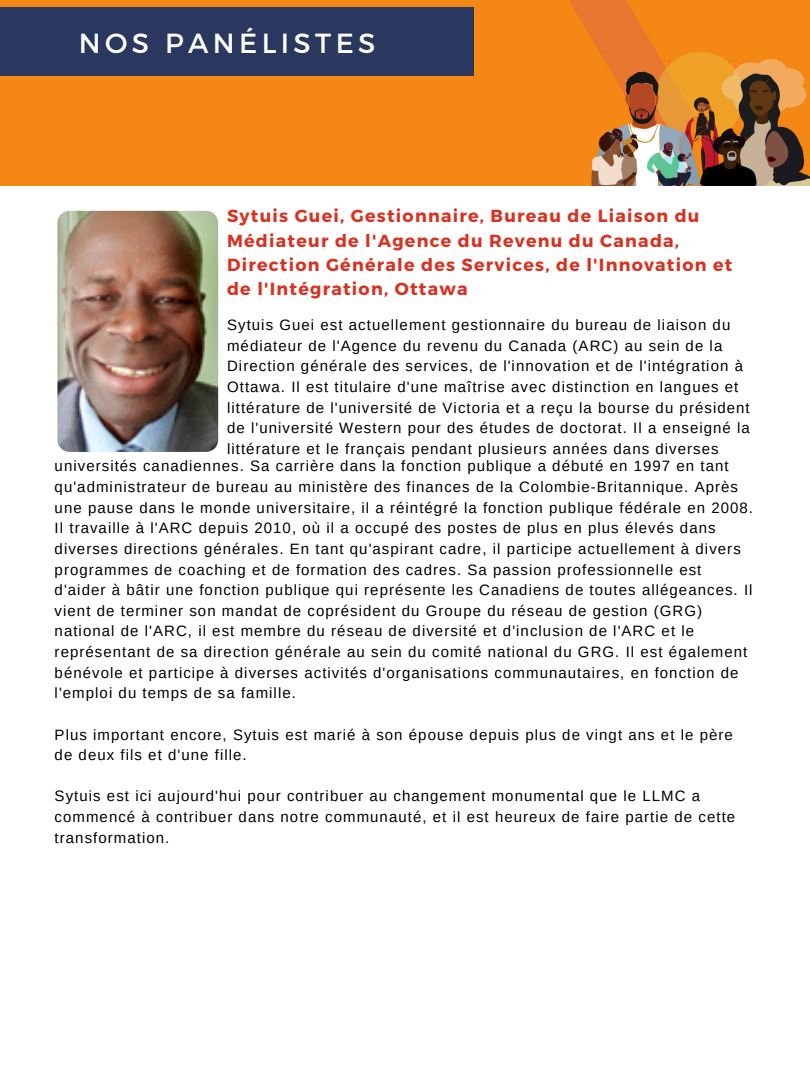
<style>
.page{position:relative;width:810px;height:1080px;background:#fff}
.page>*{position:absolute;margin:0;border:0;box-sizing:border-box;transform-origin:0 0}
.t1{font:27.62px "Montserrat";letter-spacing:.16em;color:#fff}
.t2{font:700 17.5px/24.4px "Montserrat";letter-spacing:.07em;color:#d83322}
.t3{font:15px/20.6px "Arimo";letter-spacing:.07em;color:#000}
</style>
<div class="page">
<img style="left:0;top:0;width:810px;height:185px">
<div style="left:0;top:8px;width:474px;height:67px;background:#2a3860"></div>
<img style="left:57px;top:211px;width:161px;height:241px;border-radius:12px">
<h1 class="t1" style="left:79px;top:25px;width:298px">NOS PANÉLISTES</h1>
<p class="t2" style="left:227px;top:203px;width:507px">Sytuis Guei, Gestionnaire, Bureau de Liaison du Médiateur de l'Agence du Revenu du Canada, Direction Générale des Services, de l'Innovation et de l'Intégration, Ottawa</p>
<p class="t3" style="left:227px;top:315px;width:524px">Sytuis Guei est actuellement gestionnaire du bureau de liaison du médiateur de l'Agence du revenu du Canada (ARC) au sein de la Direction générale des services, de l'innovation et de l'intégration à Ottawa. Il est titulaire d'une maîtrise avec distinction en langues et littérature de l'université de Victoria et a reçu la bourse du président de l'université Western pour des études de doctorat. Il a enseigné la littérature et le français pendant plusieurs années dans diverses</p>
<p class="t3" style="left:55px;top:456px;width:700px">universités canadiennes. Sa carrière dans la fonction publique a débuté en 1997 en tant qu'administrateur de bureau au ministère des finances de la Colombie-Britannique. Après une pause dans le monde universitaire, il a réintégré la fonction publique fédérale en 2008.<br>Il travaille à l'ARC depuis 2010, où il a occupé des postes de plus en plus élevés dans diverses directions générales. En tant qu'aspirant cadre, il participe actuellement à divers programmes de coaching et de formation des cadres. Sa passion professionnelle est d'aider à bâtir une fonction publique qui représente les Canadiens de toutes allégeances. Il vient de terminer son mandat de coprésident du Groupe du réseau de gestion (GRG) national de l'ARC, il est membre du réseau de diversité et d'inclusion de l'ARC et le représentant de sa direction générale au sein du comité national du GRG. Il est également bénévole et participe à diverses activités d'organisations communautaires, en fonction de l'emploi du temps de sa famille.</p>
<p class="t3" style="left:55px;top:724px;width:680px">Plus important encore, Sytuis est marié à son épouse depuis plus de vingt ans et le père de deux fils et d'une fille.</p>
<p class="t3" style="left:55px;top:786px;width:682px">Sytuis est ici aujourd'hui pour contribuer au changement monumental que le LLMC a commencé à contribuer dans notre communauté, et il est heureux de faire partie de cette transformation.</p>
</div>
